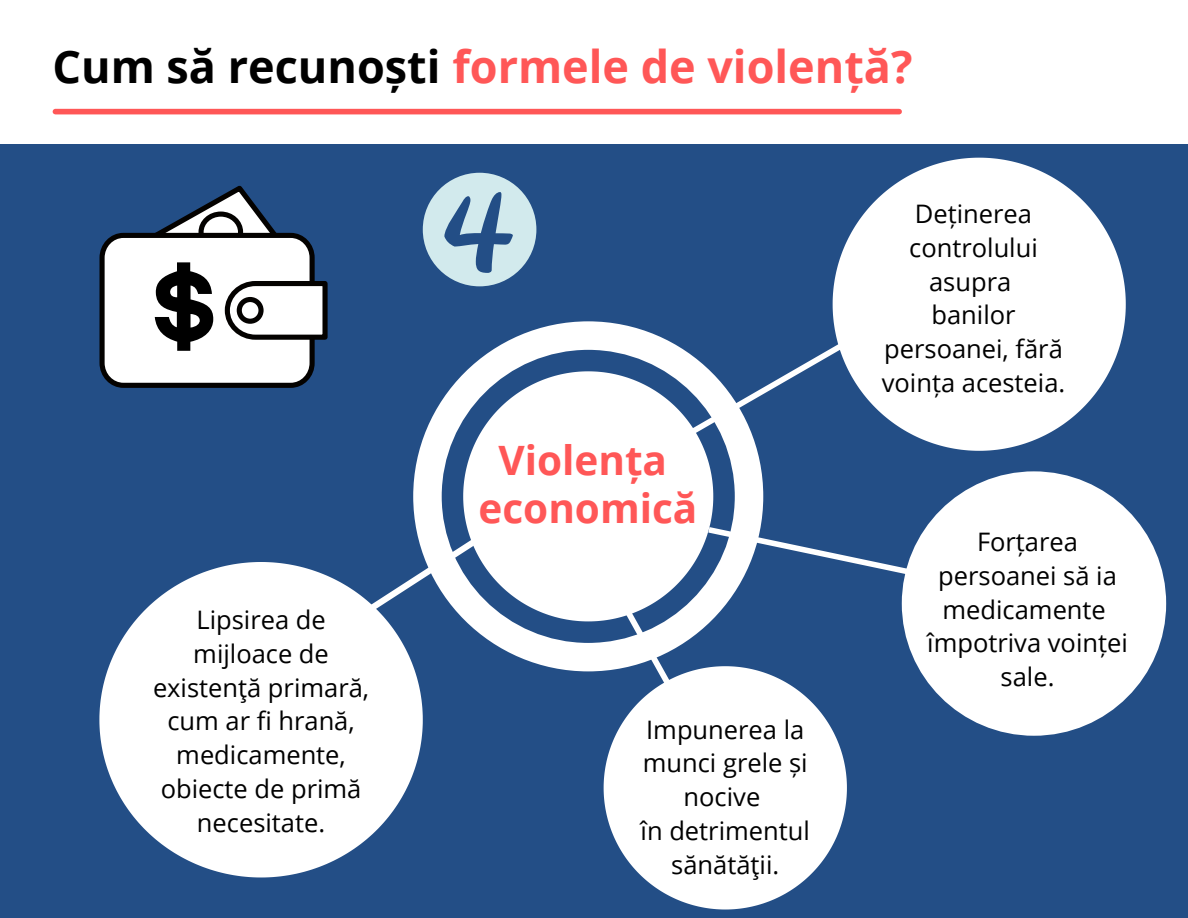
<style>
.page{position:relative;width:1188px;height:918px;background:#fff}
.page>*{position:absolute;margin:0;border:0;box-sizing:border-box;transform-origin:0 0}
.t1{font:700 45px "Open Sans";color:#ff5757}
.t2{font:700 40.5px "Open Sans";color:#ff5757}
.t3{font:25.5px/33.8px "Open Sans";color:#000;text-align:center}
.s1{color:#000}
</style>
<div class="page">
<div style="left:0;top:144px;width:1188px;height:774px;background:#234e86"></div>
<svg style="left:99px;top:562px;width:324px;height:315px;fill:#fff"></svg>
<div style="left:902px;top:471px;width:264px;height:265px;background:#fff;border-radius:50%"></div>
<svg style="left:257px;top:562px;width:166px;height:121px;fill:#fff"></svg>
<svg style="left:763px;top:295px;width:70px;height:99px"></svg>
<svg style="left:763px;top:527px;width:164px;height:70px"></svg>
<div style="left:55px;top:109px;width:844px;height:5px;background:#ff5757"></div>
<svg style="left:610px;top:671px;width:237px;height:239px;fill:#fff"></svg>
<svg style="left:586px;top:671px;width:163px;height:156px;fill:#fff"></svg>
<svg style="left:413px;top:321px;width:350px;height:350px"></svg>
<svg style="left:463px;top:371px;width:250px;height:250px;background:#dee4ed"></svg>
<svg style="left:833px;top:158px;width:293px;height:293px;fill:#fff"></svg>
<svg style="left:423px;top:173px;width:113px;height:113px"></svg>
<svg style="left:142px;top:185px;width:146px;height:48px"></svg>
<div style="left:102px;top:235px;width:210px;height:150px;background:#fff;border-radius:22px"></div>
<div style="left:100px;top:233px;width:215px;height:155px;border:5px solid #040200;border-radius:22px"></div>
<svg style="left:224px;top:278px;width:104px;height:64px"></svg>
<svg style="left:239px;top:300px;width:22px;height:21px"></svg>
<div style="left:237px;top:297px;width:27px;height:27px;border:5px solid #040200;border-radius:50%"></div>
<svg style="left:155px;top:262px;width:58px;height:89px"></svg>
<p class="t1" style="left:53px;top:35px;width:861px"><span class="s1">Cum să recunoști</span> formele de violență?</p>
<p class="t3" style="left:153px;top:602px;width:218px">Lipsirea de mijloace de existenţă primară, cum ar fi hrană, medicamente, obiecte de primă necesitate.</p>
<p class="t2" style="left:498px;top:432px;width:170px">Violența</p>
<p class="t2" style="left:479px;top:480px;width:220px">economică</p>
<p class="t3" style="left:643px;top:712px;width:166px">Impunerea la munci grele și nocive</p>
<p class="t3" style="left:641px;top:813px;width:171px">în detrimentul sănătăţii.</p>
<p class="t3" style="left:909px;top:196px;width:130px">Deținerea controlului asupra</p>
<p class="t3" style="left:882px;top:298px;width:185px">banilor persoanei, fără voința acesteia.</p>
<p class="t3" style="left:938px;top:524px;width:180px">Forțarea persoanei să ia medicamente</p>
<p class="t3" style="left:927px;top:625px;width:202px">împotriva voinței sale.</p>
</div>
